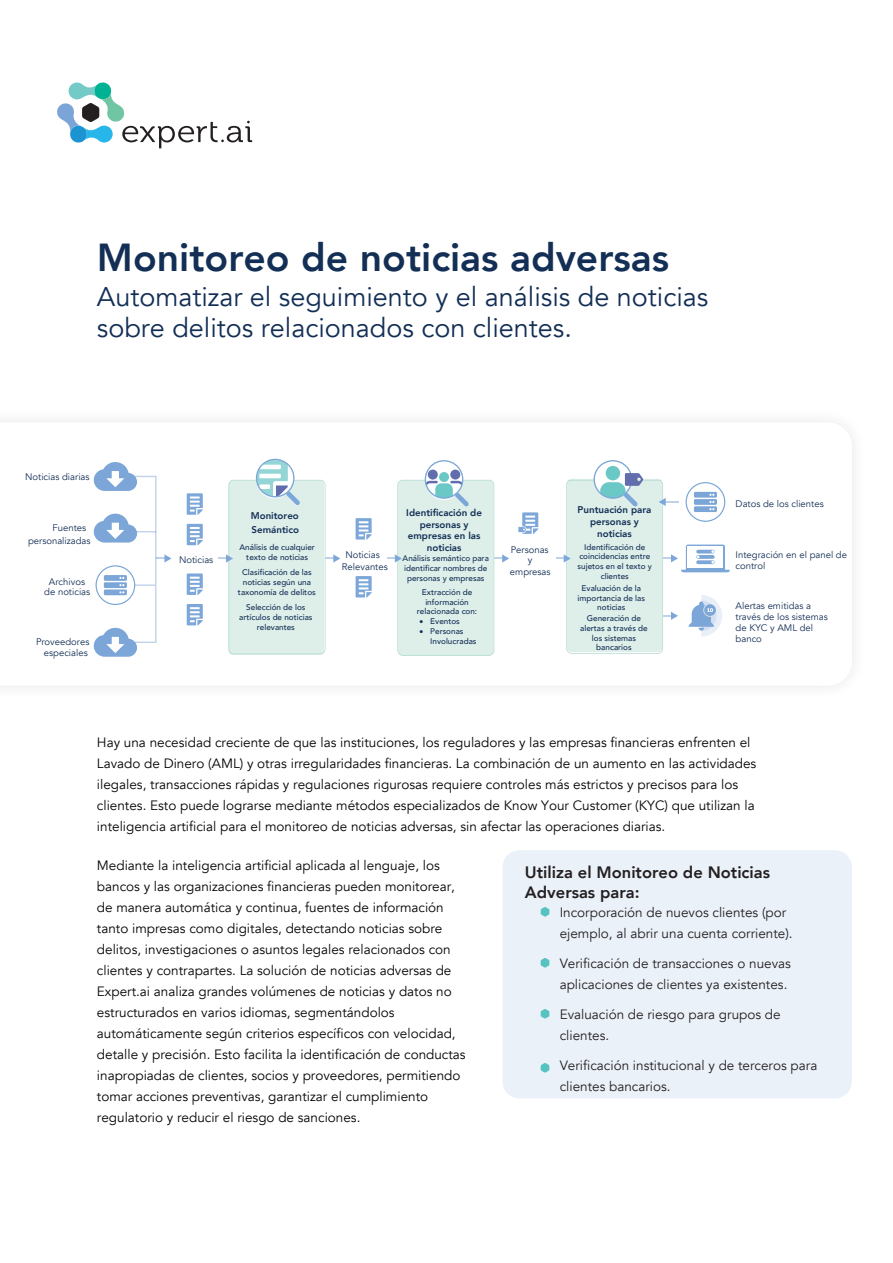
<style>
.page{position:relative;width:893px;height:1263px;background:#fff}
.page>*{position:absolute;margin:0;border:0;box-sizing:border-box;transform-origin:0 0}
.t1{font:800 39px "Avenir";color:#132f55}
.t2{font:27px/31.5px "Avenir";color:#132f55}
.t3{font:800 16.5px/19.8px "Avenir";color:#231f20}
.t4{font:13.5px/21px "Avenir";color:#040503}
.t5{font:13.5px/21px "Avenir";color:#231f20}
.t6{font:800 9.75px/11.7px "Avenir";color:#142f55;text-align:center}
.t7{font:9.45px/10.9px "Avenir";color:#142f55}
.t8{font:500 8.1px/9.8px "Avenir";color:#142f55;text-align:center}
</style>
<div class="page">
<svg style="left:57px;top:82px;width:195px;height:66px"></svg>
<svg style="left:93px;top:462px;width:78px;height:195px"></svg>
<svg style="left:187px;top:604px;width:16px;height:21px"></svg>
<svg style="left:187px;top:573px;width:16px;height:22px"></svg>
<svg style="left:187px;top:493px;width:16px;height:22px"></svg>
<svg style="left:187px;top:524px;width:16px;height:21px"></svg>
<svg style="left:556px;top:460px;width:174px;height:193px"></svg>
<svg style="left:218px;top:459px;width:122px;height:196px"></svg>
<svg style="left:387px;top:460px;width:122px;height:195px"></svg>
<svg style="left:356px;top:576px;width:16px;height:21px"></svg>
<svg style="left:356px;top:518px;width:16px;height:21px"></svg>
<svg style="left:518px;top:512px;width:20px;height:22px"></svg>
<div style="left:502px;top:850px;width:350px;height:248px;background:#ebf1f9;border-radius:17px"></div>
<svg style="left:541px;top:907px;width:8px;height:10px"></svg>
<svg style="left:541px;top:958px;width:8px;height:9px"></svg>
<svg style="left:541px;top:1009px;width:8px;height:9px"></svg>
<svg style="left:541px;top:1063px;width:8px;height:9px"></svg>
<p class="t1" style="left:97px;top:227px;width:574px">Monitoreo de noticias adversas</p>
<p class="t2" style="left:97px;top:281px;width:613px">Automatizar el seguimiento y el análisis de noticias sobre delitos relacionados con clientes.</p>
<p class="t7" style="left:25px;top:471px;width:66px">Noticias diarias</p>
<p class="t7" style="left:28px;top:521px;width:64px;line-height:12.8px;text-indent:24px">Fuentes personalizadas</p>
<p class="t7" style="left:44px;top:576px;width:47px;line-height:10.5px;text-align:center">Archivos de noticias</p>
<p class="t7" style="left:36px;top:636px;width:55px;line-height:11.4px;text-align:right">Proveedores especiales</p>
<p class="t6" style="left:406px;top:507px;width:77px">Identificación de personas y empresas en las noticias</p>
<p class="t8" style="left:403px;top:553px;width:88px">Análisis semántico para identificar nombres de personas y empresas</p>
<p class="t6" style="left:251px;top:509px;width:50px;line-height:13.5px;text-align:left">Monitoreo<br>Semántico</p>
<p class="t8" style="left:240px;top:542px;width:77px">Análisis de cualquier texto de noticias</p>
<p class="t7" style="left:179px;top:555px;width:36px">Noticias</p>
<p class="t7" style="left:511px;top:545px;width:39px;line-height:10.4px;text-align:center">Personas y</p>
<p class="t7" style="left:510px;top:566px;width:42px">empresas</p>
<p class="t7" style="left:342px;top:549px;width:47px;line-height:12px;text-align:center">Noticias<br>Relevantes</p>
<p class="t8" style="left:238px;top:567px;width:79px">Clasificación de las noticias según una taxonomía de delitos</p>
<p class="t8" style="left:239px;top:602px;width:75px">Selección de los artículos de noticias relevantes</p>
<p class="t8" style="left:417px;top:587px;width:62px">Extracción de información relacionada con:</p>
<p class="t8" style="left:419px;top:616px;width:42px">• Eventos</p>
<p class="t8" style="left:430px;top:626px;width:48px;text-align:left;text-indent:-11px">• Personas<br>Involucradas</p>
<p class="t6" style="left:578px;top:504px;width:75px">Puntuación para personas y noticias</p>
<p class="t8" style="left:578px;top:541px;width:76px">Identificación de coincidencias entre sujetos en el texto y clientes</p>
<p class="t8" style="left:580px;top:613px;width:69px">Generación de alertas a través de los sistemas bancarios</p>
<p class="t8" style="left:578px;top:583px;width:69px">Evaluación de la importancia de las noticias</p>
<p class="t7" style="left:736px;top:498px;width:90px">Datos de los clientes</p>
<p class="t7" style="left:736px;top:549px;width:113px;line-height:11.4px">Integración en el panel de control</p>
<p class="t7" style="left:736px;top:601px;width:94px">Alertas emitidas a través de los sistemas de KYC y AML del banco</p>
<p class="t4" style="left:97px;top:732px;width:661px">Hay una necesidad creciente de que las instituciones, los reguladores y las empresas financieras enfrenten el Lavado de Dinero (AML) y otras irregularidades financieras. La combinación de un aumento en las actividades ilegales, transacciones rápidas y regulaciones rigurosas requiere controles más estrictos y precisos para los clientes. Esto puede lograrse mediante métodos especializados de Know Your Customer (KYC) que utilizan la inteligencia artificial para el monitoreo de noticias adversas, sin afectar las operaciones diarias.</p>
<p class="t4" style="left:97px;top:855px;width:370px">Mediante la inteligencia artificial aplicada al lenguaje, los bancos y las organizaciones financieras pueden monitorear, de manera automática y continua, fuentes de información tanto impresas como digitales, detectando noticias sobre delitos, investigaciones o asuntos legales relacionados con clientes y contrapartes. La solución de noticias adversas de Expert.ai analiza grandes volúmenes de noticias y datos no estructurados en varios idiomas, segmentándolos automáticamente según criterios específicos con velocidad, detalle y precisión. Esto facilita la identificación de conductas inapropiadas de clientes, socios y proveedores, permitiendo tomar acciones preventivas, garantizar el cumplimiento regulatorio y reducir el riesgo de sanciones.</p>
<p class="t3" style="left:525px;top:862px;width:247px">Utiliza el Monitoreo de Noticias<br>Adversas para:</p>
<p class="t5" style="left:560px;top:902px;width:234px">Incorporación de nuevos clientes (por ejemplo, al abrir una cuenta corriente).</p>
<p class="t5" style="left:560px;top:953px;width:233px">Verificación de transacciones o nuevas aplicaciones de clientes ya existentes.</p>
<p class="t5" style="left:560px;top:1004px;width:223px">Evaluación de riesgo para grupos de clientes.</p>
<p class="t5" style="left:560px;top:1055px;width:259px">Verificación institucional y de terceros para clientes bancarios.</p>
</div>
